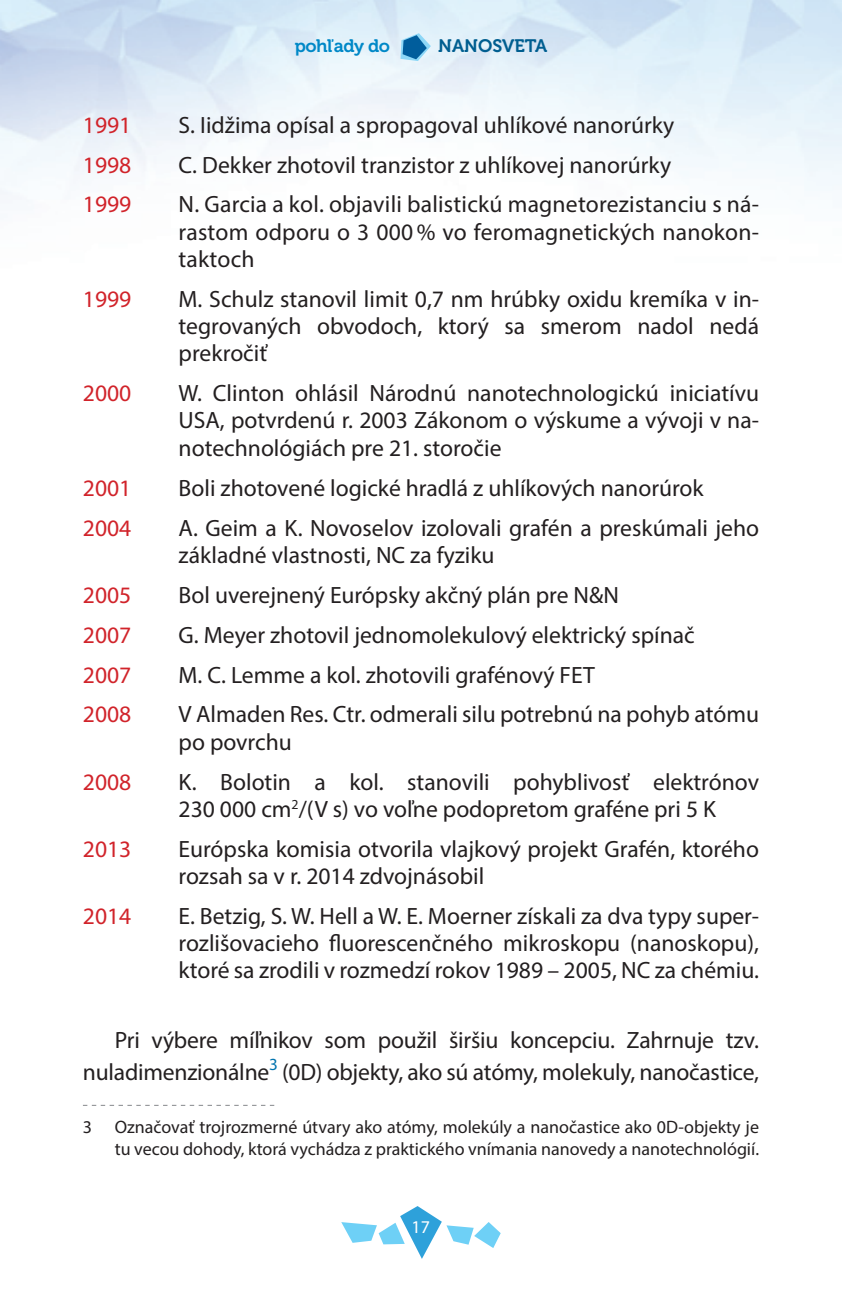
<style>
.page{position:relative;width:842px;height:1289px;background:#fff}
.page>*{position:absolute;margin:0;border:0;box-sizing:border-box;transform-origin:0 0}
.t1{font:23.62px/27.2px "Myriad Pro";color:#231f20;text-align:justify}
.t2{font:23.62px "Myriad Pro";color:#d1232a}
.t3{font:18px/21.6px "Myriad Pro";color:#231f20}
.t4{font:18px "Museo 700";letter-spacing:-.025em;color:#0088c7}
.t5{font:18px "Museo 700";color:#005e90}
.t6{font:18px "Myriad Pro";color:#fff}
</style>
<div class="page">
<img style="left:379px;top:1222px;width:21px;height:22px">
<img style="left:400px;top:1206px;width:42px;height:52px">
<img style="left:446px;top:1225px;width:28px;height:19px">
<img style="left:341px;top:1222px;width:36px;height:20px">
<img style="left:474px;top:1222px;width:27px;height:25px">
<svg style="left:400px;top:33px;width:31px;height:28px"></svg>
<svg style="left:83px;top:1104px;width:191px;height:1px"></svg>
<p class="t4" style="left:295px;top:36px;width:97px">pohľady do</p>
<p class="t5" style="left:438px;top:36px;width:110px">NANOSVETA</p>
<p class="t2" style="left:83px;top:110px;width:50px">1991</p>
<p class="t1" style="left:179px;top:111px;width:497px">S. Iidžima opísal a spropagoval uhlíkové nanorúrky</p>
<p class="t2" style="left:83px;top:150px;width:50px">1998</p>
<p class="t1" style="left:179px;top:151px;width:494px">C. Dekker zhotovil tranzistor z uhlíkovej nanorúrky</p>
<p class="t2" style="left:83px;top:190px;width:50px">1999</p>
<p class="t1" style="left:179px;top:190px;width:582px">N. Garcia a kol. objavili balistickú magnetorezistanciu s ná&shy;rastom odporu o 3 000 % vo feromagnetických nanokon&shy;taktoch</p>
<p class="t2" style="left:83px;top:284px;width:50px">1999</p>
<p class="t1" style="left:179px;top:285px;width:582px">M. Schulz stanovil limit 0,7 nm hrúbky oxidu kremíka v in&shy;tegrovaných obvodoch, ktorý sa smerom nadol nedá prekročiť</p>
<p class="t2" style="left:83px;top:379px;width:50px">2000</p>
<p class="t1" style="left:179px;top:379px;width:582px">W. Clinton ohlásil Národnú nanotechnologickú iniciatívu USA, potvrdenú r. 2003 Zákonom o výskume a vývoji v na&shy;notechnológiách pre 21. storočie</p>
<p class="t2" style="left:83px;top:473px;width:50px">2001</p>
<p class="t1" style="left:179px;top:473px;width:526px">Boli zhotovené logické hradlá z uhlíkových nanorúrok</p>
<p class="t2" style="left:83px;top:513px;width:50px">2004</p>
<p class="t1" style="left:179px;top:513px;width:582px">A. Geim a K. Novoselov izolovali grafén a preskúmali jeho základné vlastnosti, NC za fyziku</p>
<p class="t2" style="left:83px;top:580px;width:50px">2005</p>
<p class="t1" style="left:179px;top:580px;width:442px">Bol uverejnený Európsky akčný plán pre N&amp;N</p>
<p class="t2" style="left:83px;top:620px;width:50px">2007</p>
<p class="t1" style="left:179px;top:620px;width:518px">G. Meyer zhotovil jednomolekulový elektrický spínač</p>
<p class="t2" style="left:83px;top:660px;width:50px">2007</p>
<p class="t1" style="left:179px;top:660px;width:418px">M. C. Lemme a kol. zhotovili grafénový FET</p>
<p class="t2" style="left:83px;top:700px;width:50px">2008</p>
<p class="t1" style="left:179px;top:700px;width:582px">V Almaden Res. Ctr. odmerali silu potrebnú na pohyb atómu po povrchu</p>
<p class="t2" style="left:83px;top:767px;width:50px">2008</p>
<p class="t1" style="left:179px;top:767px;width:582px">K. Bolotin a kol. stanovili pohyblivosť elektrónov<br>230 000 cm<sup>2</sup>/(V s) vo voľne podopretom graféne pri 5 K</p>
<p class="t2" style="left:83px;top:834px;width:50px">2013</p>
<p class="t1" style="left:179px;top:834px;width:582px">Európska komisia otvorila vlajkový projekt Grafén, ktorého rozsah sa v r. 2014 zdvojnásobil</p>
<p class="t2" style="left:83px;top:901px;width:50px">2014</p>
<p class="t1" style="left:179px;top:902px;width:582px">E. Betzig, S. W. Hell a W. E. Moerner získali za dva typy super&shy;rozlišovacieho fluorescenčného mikroskopu (nanoskopu), ktoré sa zrodili v rozmedzí rokov 1989 – 2005, NC za chémiu.</p>
<p class="t1" style="left:83px;top:1023px;width:678px;line-height:31.7px;text-align:right">Pri výbere míľnikov som použil širšiu koncepciu. Zahrnuje tzv. nuladimenzionálne<sup>3</sup> (0D) objekty, ako sú atómy, molekuly, nanočastice,</p>
<p class="t3" style="left:83px;top:1116px;width:11px">3</p>
<p class="t3" style="left:115px;top:1116px;width:646px">Označovať trojrozmerné útvary ako atómy, molekúly a nanočastice ako 0D-objekty je tu vecou dohody, ktorá vychádza z praktického vnímania nanovedy a nanotechnológií.</p>
<p class="t6" style="left:412px;top:1216px;width:20px">17</p>
</div>
